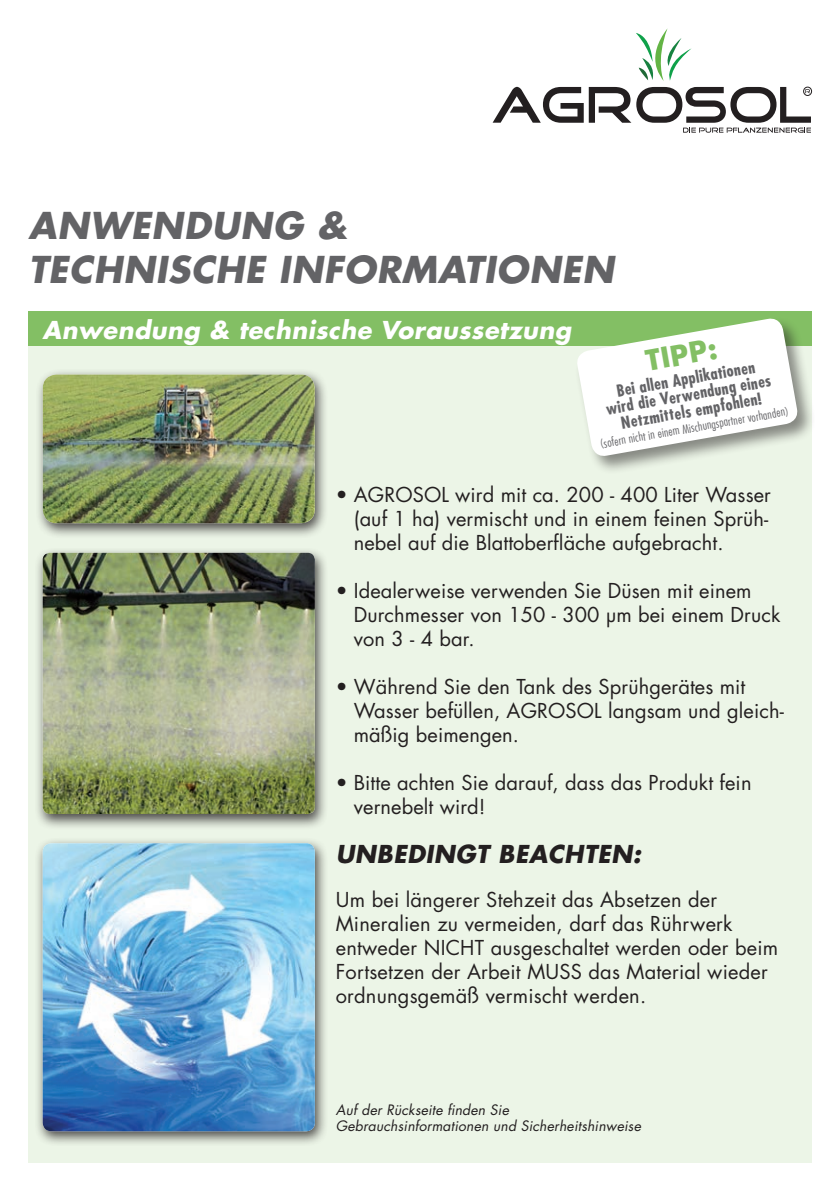
<style>
.page{position:relative;width:840px;height:1191px;background:#fff}
.page>*{position:absolute;margin:0;border:0;box-sizing:border-box;transform-origin:0 0}
.t1{font:italic 700 36px "Futura";letter-spacing:.02em;color:#636366}
.t2{font:700 27.8px "Futura";color:#83bf64}
.t3{font:italic 700 24px "Futura";letter-spacing:.02em;color:#fff}
.t4{font:italic 700 24px "Futura";letter-spacing:.02em;color:#231f20}
.t5{font:20px/24px "Futura";letter-spacing:.005em;color:#231f20}
.t6{font:700 condensed 16.2px "Futura";color:#636366}
.t7{font:italic 14px "Futura";letter-spacing:.01em;color:#231f20}
.t8{font:300 condensed 12px "Futura";color:#636366}
</style>
<div class="page">
<div style="left:28px;top:340px;width:783px;height:822px;background:#ecf5e7"></div>
<div style="left:802px;top:87px;width:9px;height:9px;border:1px solid #231f20;border-radius:50%"></div>
<svg style="left:492px;top:87px;width:318px;height:46px"></svg>
<svg style="left:636px;top:28px;width:55px;height:53px"></svg>
<div style="left:28px;top:312px;width:783px;height:34px;background:#83bf64"></div>
<div style="left:35px;top:368px;width:293px;height:171px;background:#231f20;opacity:.8"></div>
<img style="left:43px;top:374px;width:271px;height:149px">
<div style="left:34px;top:547px;width:294px;height:282px;background:#231f20;opacity:.8"></div>
<img style="left:43px;top:553px;width:272px;height:261px">
<div style="left:35px;top:837px;width:293px;height:309px;background:#231f20;opacity:.8"></div>
<img style="left:43px;top:843px;width:271px;height:288px">
<div style="left:574px;top:316px;width:241px;height:158px;background:#231f20;opacity:.5"></div>
<svg style="left:575px;top:317px;width:223px;height:141px"></svg>
<p class="t1" style="left:28px;top:200px;width:320px">ANWENDUNG &amp;</p>
<p class="t1" style="left:28px;top:244px;width:586px">TECHNISCHE INFORMATIONEN</p>
<p class="t3" style="left:43px;top:313px;width:530px">Anwendung &amp; technische Voraussetzung</p>
<p class="t2" style="left:642px;top:342px;width:74px;rotate:-10deg">TIPP:</p>
<p class="t6" style="left:614px;top:380px;width:142px;rotate:-10deg">Bei allen Applikationen</p>
<p class="t6" style="left:604px;top:399px;width:169px;rotate:-10deg">wird die Verwendung eines</p>
<p class="t6" style="left:619px;top:413px;width:144px;rotate:-10deg">Netzmittels empfohlen!</p>
<p class="t8" style="left:598px;top:436px;width:193px;rotate:-10deg">(sofern nicht in einem Mischungspartner vorhanden)</p>
<p class="t5" style="left:353px;top:482px;width:418px;text-indent:-18px">• AGROSOL wird mit ca. 200 - 400 Liter Wasser (auf 1 ha) vermischt und in einem feinen Sprüh&shy;nebel auf die Blattoberfläche aufgebracht.</p>
<p class="t5" style="left:353px;top:578px;width:428px;text-indent:-18px">• Idealerweise verwenden Sie Düsen mit einem<br>Durchmesser von 150 - 300 µm bei einem Druck von 3 - 4 bar.</p>
<p class="t5" style="left:353px;top:674px;width:431px;text-indent:-18px">• Während Sie den Tank des Sprühgerätes mit<br>Wasser befüllen, AGROSOL langsam und gleich&shy;mäßig beimengen.</p>
<p class="t5" style="left:353px;top:770px;width:399px;text-indent:-18px">• Bitte achten Sie darauf, dass das Produkt fein vernebelt wird!</p>
<p class="t4" style="left:335px;top:837px;width:306px">UNBEDINGT BEACHTEN:</p>
<p class="t5" style="left:335px;top:887px;width:444px">Um bei längerer Stehzeit das Absetzen der Mineralien zu vermeiden, darf das Rührwerk entweder NICHT ausgeschaltet werden oder beim Fortsetzen der Arbeit MUSS das Material wieder ordnungsgemäß vermischt werden.</p>
<p class="t7" style="left:335px;top:1100px;width:175px">Auf der Rückseite finden Sie</p>
<p class="t7" style="left:335px;top:1116px;width:306px">Gebrauchsinformationen und Sicherheitshinweise</p>
</div>
